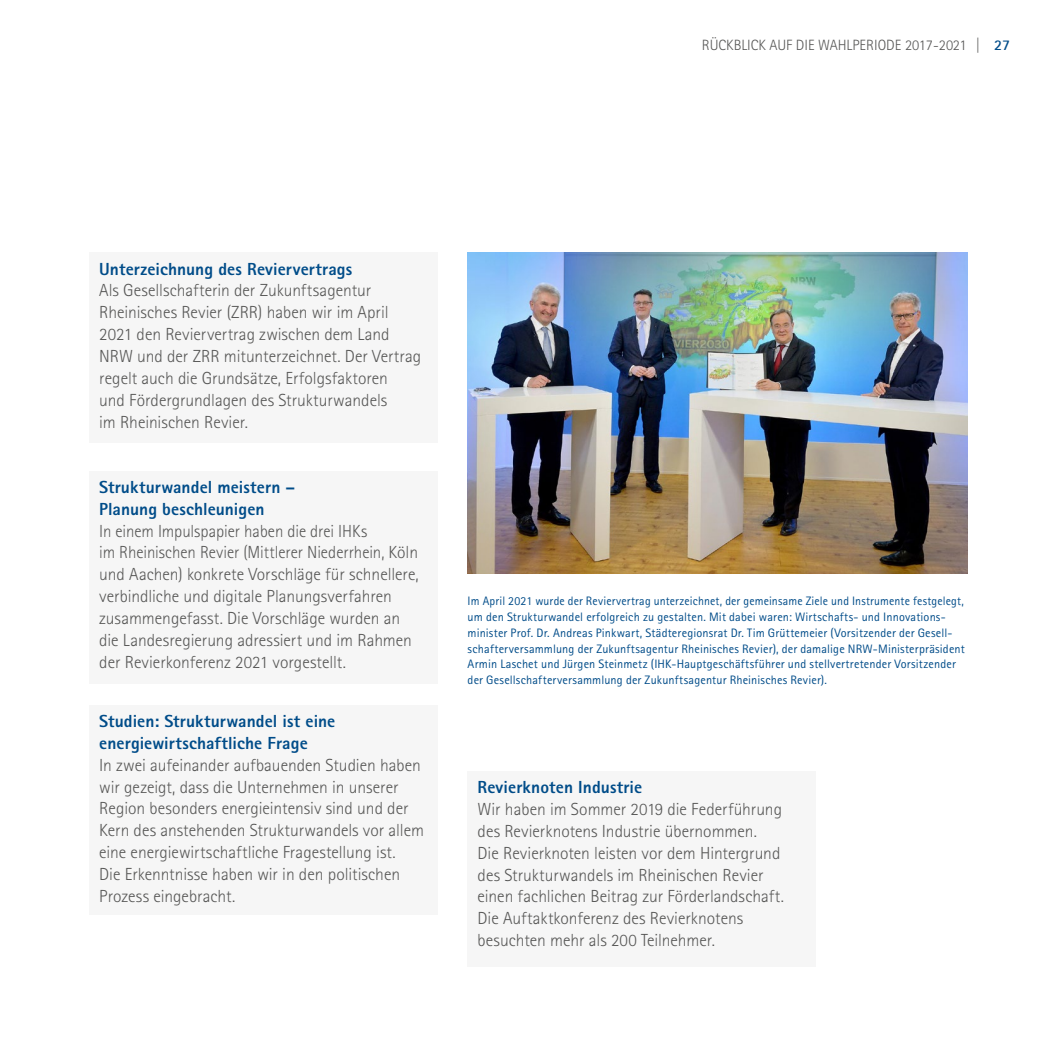
<style>
.page{position:relative;width:1042px;height:1042px;background:#fff}
.page>*{position:absolute;margin:0;border:0;box-sizing:border-box;transform-origin:0 0}
.t1{font:300 17.5px/21.9px "Rotis Sans Serif Pro";color:#575756}
.t2{font:300 17.5px/21.9px "Rotis Sans Serif Pro";color:#575756;scale:.96 1}
.t3{font:800 17.5px/21.9px "Rotis Sans Serif Pro";letter-spacing:.005em;color:#004c89}
.t4{font:300 14.88px "Rotis Sans Serif Pro";color:#575756}
.t5{font:12.25px/15.8px "Rotis Sans Serif Pro";letter-spacing:.015em;color:#004c89}
.s1{font-weight:700;color:#004c89}
</style>
<div class="page">
<div style="left:89px;top:705px;width:349px;height:209px;background:#f6f6f6"></div>
<div style="left:468px;top:771px;width:348px;height:196px;background:#f6f6f6"></div>
<div style="left:89px;top:252px;width:349px;height:191px;background:#f6f6f6"></div>
<div style="left:89px;top:471px;width:349px;height:212px;background:#f6f6f6"></div>
<img style="left:468px;top:252px;width:499px;height:322px">
<p class="t4" style="left:702px;top:36px;width:310px">RÜCKBLICK AUF DIE WAHLPERIODE 2017-2021 | <span class="s1">27</span></p>
<p class="t3" style="left:99px;top:258px;width:255px">Unterzeichnung des Reviervertrags</p>
<p class="t1" style="left:99px;top:280px;width:324px">Als Gesellschafterin der Zukunftsagentur Rheinisches Revier (ZRR) haben wir im April 2021 den Reviervertrag zwischen dem Land NRW und der ZRR mitunterzeichnet. Der Vertrag regelt auch die Grundsätze, Erfolgsfaktoren<br>und Fördergrundlagen des Strukturwandels<br>im Rheinischen Revier.</p>
<p class="t3" style="left:99px;top:476px;width:198px">Strukturwandel meistern –<br>Planung beschleunigen</p>
<p class="t2" style="left:99px;top:520px;width:334px">In einem Impulspapier haben die drei IHKs<br>im Rheinischen Revier (Mittlerer Niederrhein, Köln und Aachen) konkrete Vorschläge für schnellere, verbindliche und digitale Planungsverfahren zusammengefasst. Die Vorschläge wurden an die Landesregierung adressiert und im Rahmen der Revierkonferenz 2021 vorgestellt.</p>
<p class="t3" style="left:99px;top:710px;width:238px">Studien: Strukturwandel ist eine energiewirtschaftliche Frage</p>
<p class="t1" style="left:99px;top:754px;width:326px">In zwei aufeinander aufbauenden Studien haben wir gezeigt, dass die Unternehmen in unserer Region besonders energieintensiv sind und der Kern des anstehenden Strukturwandels vor allem eine energiewirtschaftliche Fragestellung ist.<br>Die Erkenntnisse haben wir in den politischen Prozess eingebracht.</p>
<p class="t5" style="left:468px;top:593px;width:499px">Im April 2021 wurde der Reviervertrag unterzeichnet, der gemeinsame Ziele und Instrumente festgelegt, um den Strukturwandel erfolgreich zu gestalten. Mit dabei waren: Wirtschafts- und Innovations&shy;minister Prof. Dr. Andreas Pinkwart, Städteregionsrat Dr. Tim Grüttemeier (Vorsitzender der Gesell&shy;schafterversammlung der Zukunftsagentur Rheinisches Revier), der damalige NRW-Ministerpräsident Armin Laschet und Jürgen Steinmetz (IHK-Hauptgeschäftsführer und stellvertretender Vorsitzender der Gesellschafterversammlung der Zukunftsagentur Rheinisches Revier).</p>
<p class="t3" style="left:477px;top:776px;width:166px">Revierknoten Industrie</p>
<p class="t1" style="left:477px;top:798px;width:308px">Wir haben im Sommer 2019 die Federführung des Revierknotens Industrie übernommen.<br>Die Revierknoten leisten vor dem Hintergrund des Strukturwandels im Rheinischen Revier einen fachlichen Beitrag zur Förderlandschaft.<br>Die Auftaktkonferenz des Revierknotens besuchten mehr als 200 Teilnehmer.</p>
</div>
